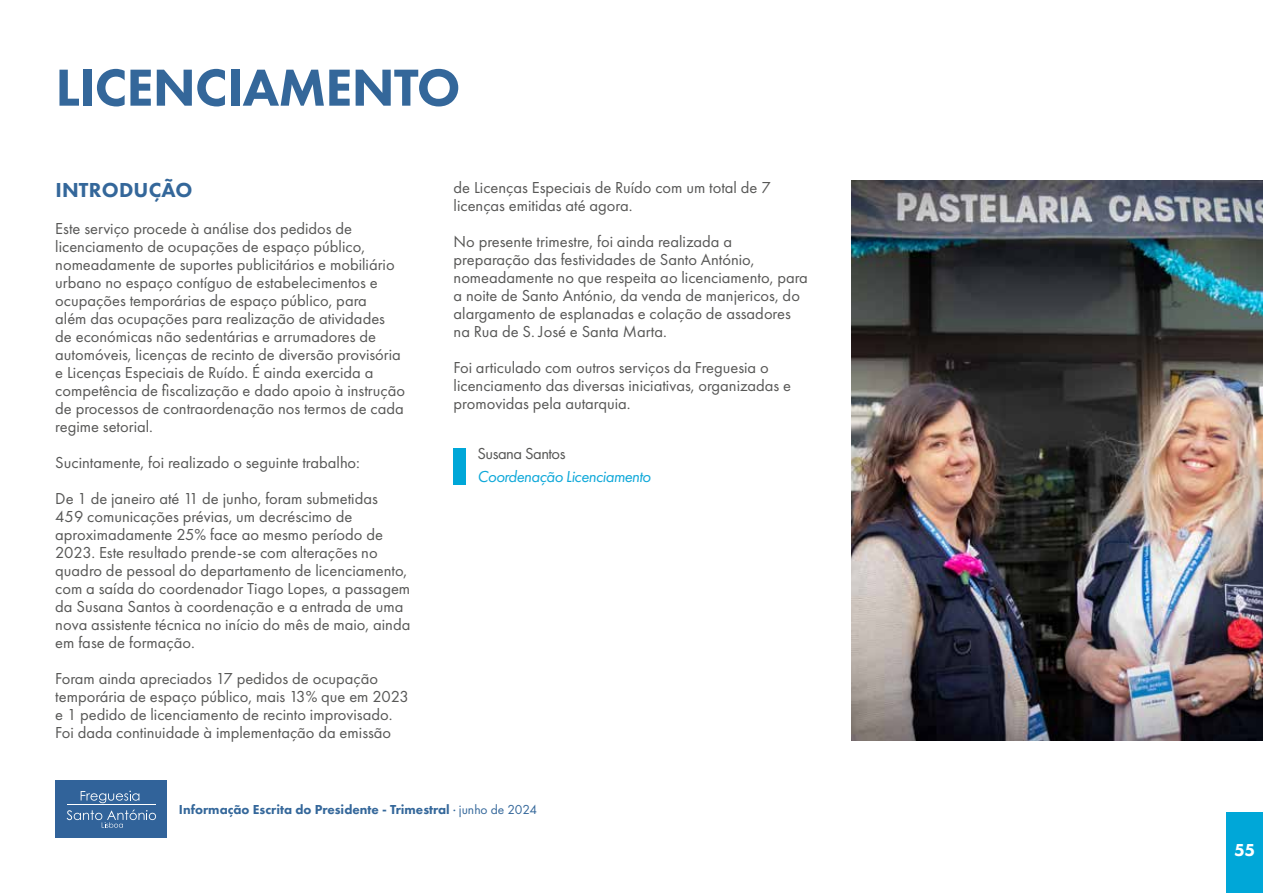
<style>
.page{position:relative;width:1263px;height:893px;background:#fff}
.page>*{position:absolute;margin:0;border:0;box-sizing:border-box;transform-origin:0 0}
.t1{font:800 54px "Futura PT";letter-spacing:-.015em;color:#34679a}
.t2{font:800 21px "Futura PT";letter-spacing:.01em;color:#34679a}
.t3{font:800 18px "Futura PT";color:#fff}
.t4{font:16.5px/18px "Futura PT";color:#575756}
.t5{font:italic 16.5px "Futura PT";letter-spacing:-.03em;color:#0ea8d9}
.t6{font:16.5px "Futura PT";letter-spacing:-.03em;color:#575756}
.t7{font:800 13.5px "Futura PT";color:#34679a}
.s1{font-weight:400}
</style>
<div class="page">
<div style="left:1227px;top:812px;width:36px;height:81px;background:#00a7d8"></div>
<div style="left:55px;top:781px;width:112px;height:57px;background:#31639a"></div>
<svg style="left:81px;top:791px;width:58px;height:12px"></svg>
<svg style="left:67px;top:810px;width:89px;height:18px"></svg>
<hr style="left:67px;top:805px;width:89px;height:1px;background:#fff">
<img style="left:852px;top:181px;width:411px;height:560px">
<div style="left:454px;top:448px;width:12px;height:37px;background:#00a7d8"></div>
<h1 class="t1" style="left:56px;top:54px;width:406px">LICENCIAMENTO</h1>
<p class="t2" style="left:55px;top:177px;width:139px">INTRODUÇÃO</p>
<p class="t4" style="left:55px;top:220px;width:351px">Este serviço procede à análise dos pedidos de licenciamento de ocupações de espaço público, nomeadamente de suportes publicitários e mobiliário urbano no espaço contíguo de estabelecimentos e ocupações temporárias de espaço público, para<br>além das ocupações para realização de atividades de económicas não sedentárias e arrumadores de automóveis, licenças de recinto de diversão provisória e Licenças Especiais de Ruído. É ainda exercida a competência de fiscalização e dado apoio à instrução de processos de contraordenação nos termos de cada regime setorial.</p>
<p class="t4" style="left:55px;top:445px;width:324px;line-height:36px">Sucintamente, foi realizado o seguinte trabalho:<br>De 1 de janeiro até 11 de junho, foram submetidas</p>
<p class="t4" style="left:55px;top:508px;width:357px">459 comunicações prévias, um decréscimo de aproximadamente 25% face ao mesmo período de 2023. Este resultado prende-se com alterações no quadro de pessoal do departamento de licenciamento, com a saída do coordenador Tiago Lopes, a passagem da Susana Santos à coordenação e a entrada de uma nova assistente técnica no início do mês de maio, ainda em fase de formação.</p>
<p class="t4" style="left:55px;top:670px;width:355px">Foram ainda apreciados 17 pedidos de ocupação temporária de espaço público, mais 13% que em 2023 e 1 pedido de licenciamento de recinto improvisado.<br>Foi dada continuidade à implementação da emissão</p>
<p class="t4" style="left:454px;top:179px;width:319px">de Licenças Especiais de Ruído com um total de 7 licenças emitidas até agora.</p>
<p class="t4" style="left:454px;top:233px;width:356px">No presente trimestre, foi ainda realizada a preparação das festividades de Santo António, nomeadamente no que respeita ao licenciamento, para a noite de Santo António, da venda de manjericos, do alargamento de esplanadas e colação de assadores na Rua de S. José e Santa Marta.</p>
<p class="t4" style="left:454px;top:359px;width:339px">Foi articulado com outros serviços da Freguesia o licenciamento das diversas iniciativas, organizadas e promovidas pela autarquia.</p>
<p class="t6" style="left:477px;top:444px;width:90px">Susana Santos</p>
<p class="t5" style="left:477px;top:466px;width:175px">Coordenação Licenciamento</p>
<p class="t7" style="left:179px;top:801px;width:360px">Informação Escrita do Presidente - Trimestral <span class="s1">· junho de 2024</span></p>
<p class="t3" style="left:1234px;top:839px;width:23px">55</p>
</div>
